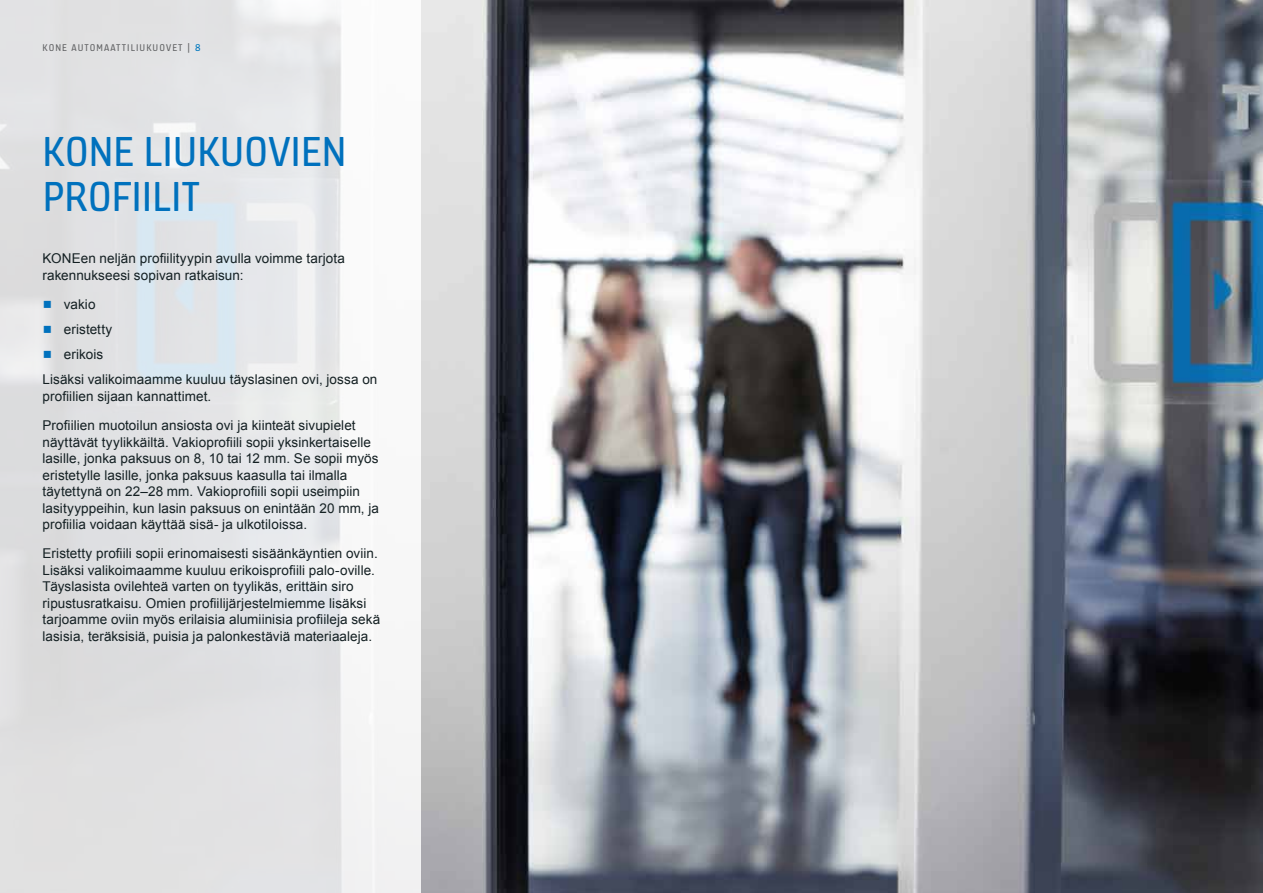
<style>
.page{position:relative;width:1263px;height:893px;background:#fff}
.page>*{position:absolute;margin:0;border:0;box-sizing:border-box;transform-origin:0 0}
.t1{font:45px/45px "KONE Information v 13";color:#0071bd}
.t2{font:13.5px/16.5px "Arial";letter-spacing:.005em;color:#142023}
.t3{font:10.5px "KONE Information v 13";letter-spacing:.1em;color:#636466}
.s1{color:#0077be}
.s2{color:#0071bd}
</style>
<div class="page">
<img style="left:421px;top:0;width:842px;height:893px">
<svg style="left:0;top:0;width:421px;height:893px;fill:#e2e3e5"></svg>
<p class="t3" style="left:43px;top:40px;width:160px">KONE AUTOMAATTILIUKUOVET | <span class="s1">8</span></p>
<h1 class="t1" style="left:43px;top:127px;width:305px">KONE LIUKUOVIEN<br>PROFIILIT</h1>
<p class="t2" style="left:43px;top:251px;width:304px">KONEen neljän profiilityypin avulla voimme tarjota rakennukseesi sopivan ratkaisun:</p>
<p class="t2" style="left:43px;top:296px;width:55px"><span class="s2">○</span> vakio</p>
<p class="t2" style="left:43px;top:321px;width:71px"><span class="s2">○</span> eristetty</p>
<p class="t2" style="left:43px;top:342px;width:336px;line-height:25px"><span class="s2">○</span> erikois<br>Lisäksi valikoimaamme kuuluu täyslasinen ovi, jossa on</p>
<p class="t2" style="left:43px;top:381px;width:315px;line-height:29.2px">profiilien sijaan kannattimet.<br>Profiilien muotoilun ansiosta ovi ja kiinteät sivupielet</p>
<p class="t2" style="left:43px;top:434px;width:338px">näyttävät tyylikkäiltä. Vakioprofiili sopii yksinkertaiselle lasille, jonka paksuus on 8, 10 tai 12 mm. Se sopii myös eristetylle lasille, jonka paksuus kaasulla tai ilmalla täytettynä on 22–28 mm. Vakioprofiili sopii useimpiin lasityyppeihin, kun lasin paksuus on enintään 20 mm, ja profiilia voidaan käyttää sisä- ja ulkotiloissa.</p>
<p class="t2" style="left:43px;top:545px;width:339px">Eristetty profiili sopii erinomaisesti sisäänkäyntien oviin.<br>Lisäksi valikoimaamme kuuluu erikoisprofiili palo-oville.<br>Täyslasista ovilehteä varten on tyylikäs, erittäin siro ripustusratkaisu. Omien profiilijärjestelmiemme lisäksi tarjoamme oviin myös erilaisia alumiinisia profiileja sekä lasisia, teräksisiä, puisia ja palonkestäviä materiaaleja.</p>
</div>
